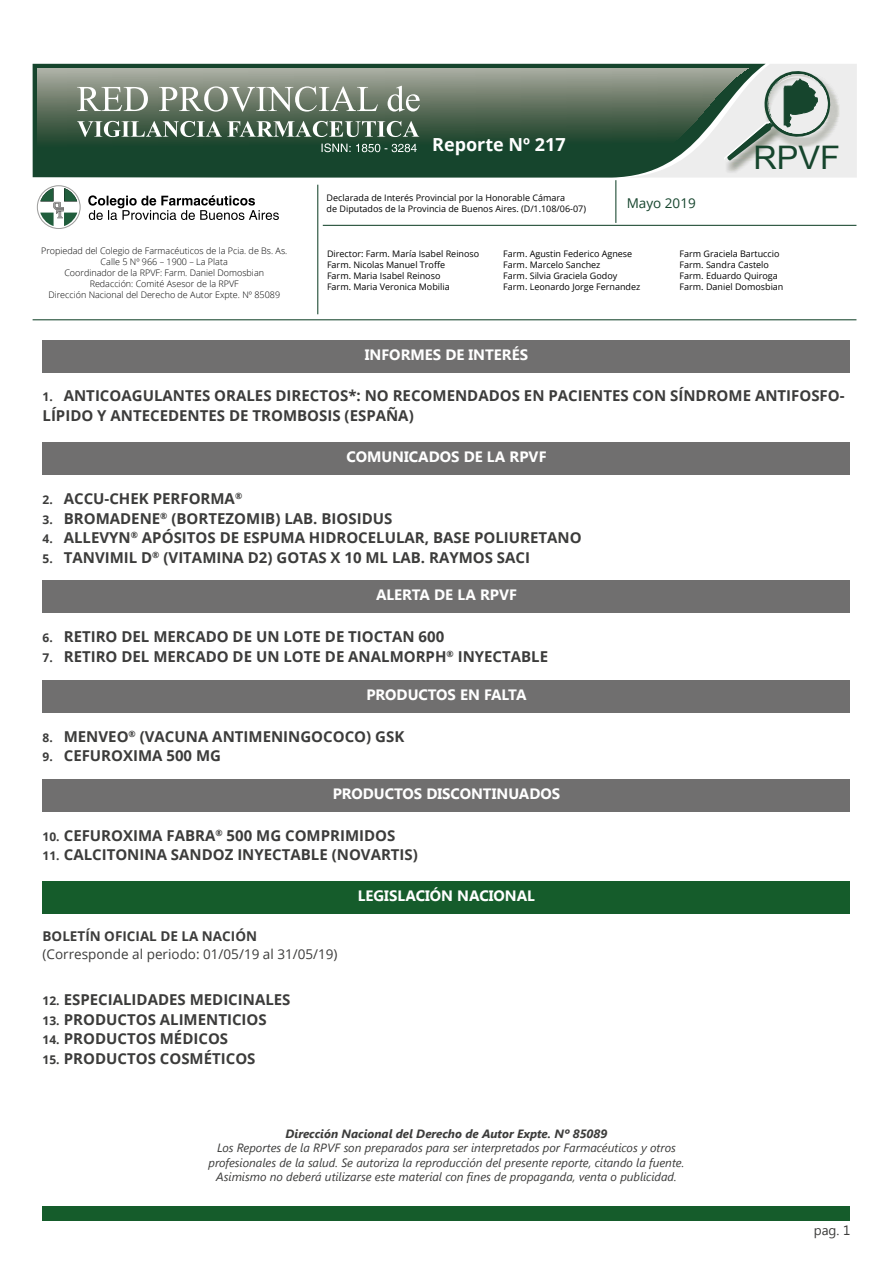
<style>
.page{position:relative;width:893px;height:1263px;background:#fff}
.page>*{position:absolute;margin:0;border:0;box-sizing:border-box;transform-origin:0 0}
.t1{font:32.4px "Arial";color:#16452d}
.t2{font:700 18px "Open Sans";color:#fff}
.t3{font:700 15px/19.5px "Open Sans";color:#3c3c3b}
.t4{font:700 15px "Segoe UI";color:#fff}
.t5{font:13.5px "Open Sans";color:#3c3c3b}
.t6{font:700 13.5px "Open Sans";color:#3c3c3b}
.t7{font:13.5px "Open Sans";color:#16452d}
.t8{font:13.5px "Segoe UI";color:#3c3c3b}
.t9{font:italic 12px/14.4px "Segoe UI";color:#3c3c3b;text-align:center}
.t10{font:italic 700 12px "Segoe UI";color:#3c3c3b}
.t11{font:9px/10.8px "Open Sans";color:#000}
.t12{font:300 9px/10.8px "Open Sans";color:#000;text-align:center}
.s1{font-size:12px}
</style>
<div class="page">
<div style="left:43px;top:1205px;width:807px;height:15px;background:#155c2b"></div>
<div style="left:33px;top:64px;width:591px;height:114px;background:#16452d"></div>
<img style="left:37px;top:146px;width:76px;height:1px">
<img style="left:37px;top:145px;width:257px;height:1px">
<img style="left:37px;top:144px;width:438px;height:1px">
<img style="left:37px;top:143px;width:574px;height:1px">
<img style="left:37px;top:68px;width:587px;height:75px">
<svg style="left:77px;top:86px;width:343px;height:26px"></svg>
<svg style="left:77px;top:121px;width:342px;height:16px"></svg>
<svg style="left:322px;top:143px;width:95px;height:9px"></svg>
<svg style="left:624px;top:64px;width:233px;height:114px;background:#a0aea4"></svg>
<hr style="left:33px;top:319px;width:823px;height:1px;background:#16452d">
<hr style="left:615px;top:180px;width:1px;height:43px;background:#16452d">
<hr style="left:317px;top:185px;width:1px;height:129px;background:#16452d">
<hr style="left:323px;top:225px;width:533px;height:1px;background:#16452d">
<div style="left:37px;top:185px;width:44px;height:44px;border:1px solid #ededed;border-radius:50%"></div>
<svg style="left:37px;top:186px;width:43px;height:42px"></svg>
<div style="left:37px;top:185px;width:43px;height:44px;border:1px solid #9d9d9c;border-radius:50%"></div>
<svg style="left:40px;top:188px;width:37px;height:38px"></svg>
<svg style="left:88px;top:195px;width:191px;height:25px"></svg>
<div style="left:43px;top:881px;width:807px;height:32px;background:#155c2b"></div>
<div style="left:43px;top:340px;width:807px;height:32px;background:#706f6f"></div>
<div style="left:43px;top:442px;width:807px;height:33px;background:#706f6f"></div>
<div style="left:43px;top:581px;width:807px;height:32px;background:#706f6f"></div>
<div style="left:43px;top:681px;width:807px;height:32px;background:#706f6f"></div>
<div style="left:43px;top:779px;width:807px;height:33px;background:#706f6f"></div>
<p class="t12" style="left:41px;top:245px;width:248px">Propiedad del Colegio de Farmacéuticos de la Pcia. de Bs. As.<br>Calle 5 Nº 966 – 1900 – La Plata<br>Coordinador de la RPVF: Farm. Daniel Domosbian<br>Redacción: Comité Asesor de la RPVF<br>Dirección Nacional del Derecho de Autor Expte. Nº 85089</p>
<p class="t2" style="left:432px;top:132px;width:135px">Reporte Nº 217</p>
<h1 class="t1" style="left:753px;top:136px;width:88px">RPVF</h1>
<p class="t11" style="left:327px;top:192px;width:261px">Declarada de Interés Provincial por la Honorable Cámara<br>de Diputados de la Provincia de Buenos Aires. (D/1.108/06-07)</p>
<p class="t11" style="left:327px;top:248px;width:154px">Director: Farm. María Isabel Reinoso<br>Farm. Nicolas Manuel Troffe<br>Farm. Maria Isabel Reinoso<br>Farm. Maria Veronica Mobilia</p>
<p class="t11" style="left:503px;top:248px;width:139px">Farm. Agustin Federico Agnese<br>Farm. Marcelo Sanchez<br>Farm. Silvia Graciela Godoy<br>Farm. Leonardo Jorge Fernandez</p>
<p class="t11" style="left:680px;top:248px;width:105px">Farm Graciela Bartuccio<br>Farm. Sandra Castelo<br>Farm. Eduardo Quiroga<br>Farm. Daniel Domosbian</p>
<p class="t7" style="left:627px;top:193px;width:71px">Mayo 2019</p>
<p class="t4" style="left:365px;top:344px;width:165px">INFORMES DE INTERÉS</p>
<p class="t3" style="left:43px;top:385px;width:804px"><span class="s1">1.</span> ANTICOAGULANTES ORALES DIRECTOS*: NO RECOMENDADOS EN PACIENTES CON SÍNDROME ANTIFOSFO-<br>LÍPIDO Y ANTECEDENTES DE TROMBOSIS (ESPAÑA)</p>
<p class="t4" style="left:346px;top:446px;width:201px">COMUNICADOS DE LA RPVF</p>
<p class="t3" style="left:43px;top:489px;width:201px"><span class="s1">2.</span> ACCU-CHEK PERFORMA<sup>®</sup></p>
<p class="t3" style="left:43px;top:508px;width:351px"><span class="s1">3.</span> BROMADENE<sup>®</sup> (BORTEZOMIB) LAB. BIOSIDUS</p>
<p class="t3" style="left:43px;top:528px;width:541px"><span class="s1">4.</span> ALLEVYN<sup>®</sup> APÓSITOS DE ESPUMA HIDROCELULAR, BASE POLIURETANO</p>
<p class="t3" style="left:43px;top:547px;width:489px"><span class="s1">5.</span> TANVIMIL D<sup>®</sup> (VITAMINA D2) GOTAS X 10 ML LAB. RAYMOS SACI</p>
<p class="t4" style="left:376px;top:584px;width:142px">ALERTA DE LA RPVF</p>
<p class="t3" style="left:43px;top:627px;width:403px"><span class="s1">6.</span> RETIRO DEL MERCADO DE UN LOTE DE TIOCTAN 600</p>
<p class="t3" style="left:43px;top:646px;width:507px"><span class="s1">7.</span> RETIRO DEL MERCADO DE UN LOTE DE ANALMORPH<sup>®</sup> INYECTABLE</p>
<p class="t4" style="left:366px;top:684px;width:162px">PRODUCTOS EN FALTA</p>
<p class="t3" style="left:43px;top:726px;width:363px"><span class="s1">8.</span> MENVEO<sup>®</sup> (VACUNA ANTIMENINGOCOCO) GSK</p>
<p class="t3" style="left:43px;top:746px;width:180px"><span class="s1">9.</span> CEFUROXIMA 500 MG</p>
<p class="t4" style="left:333px;top:783px;width:229px">PRODUCTOS DISCONTINUADOS</p>
<p class="t3" style="left:43px;top:825px;width:354px"><span class="s1">10.</span> CEFUROXIMA FABRA<sup>®</sup> 500 MG COMPRIMIDOS</p>
<p class="t3" style="left:43px;top:844px;width:377px"><span class="s1">11.</span> CALCITONINA SANDOZ INYECTABLE (NOVARTIS)</p>
<p class="t6" style="left:43px;top:926px;width:216px">BOLETÍN OFICIAL DE LA NACIÓN</p>
<p class="t5" style="left:43px;top:945px;width:297px">(Corresponde al periodo: 01/05/19 al 31/05/19)</p>
<p class="t3" style="left:43px;top:989px;width:249px"><span class="s1">12.</span> ESPECIALIDADES MEDICINALES</p>
<p class="t3" style="left:43px;top:1009px;width:226px"><span class="s1">13.</span> PRODUCTOS ALIMENTICIOS</p>
<p class="t3" style="left:43px;top:1028px;width:187px"><span class="s1">14.</span> PRODUCTOS MÉDICOS</p>
<p class="t3" style="left:43px;top:1048px;width:215px"><span class="s1">15.</span> PRODUCTOS COSMÉTICOS</p>
<p class="t4" style="left:358px;top:885px;width:178px">LEGISLACIÓN NACIONAL</p>
<p class="t10" style="left:286px;top:1125px;width:323px">Dirección Nacional del Derecho de Autor Expte. Nº 85089</p>
<p class="t9" style="left:209px;top:1140px;width:477px">Los Reportes de la RPVF son preparados para ser interpretados por Farmacéuticos y otros profesionales de la salud. Se autoriza la reproducción del presente reporte, citando la fuente.<br>Asimismo no deberá utilizarse este material con fines de propaganda, venta o publicidad.</p>
<p class="t8" style="left:814px;top:1220px;width:38px">pag. 1</p>
</div>
